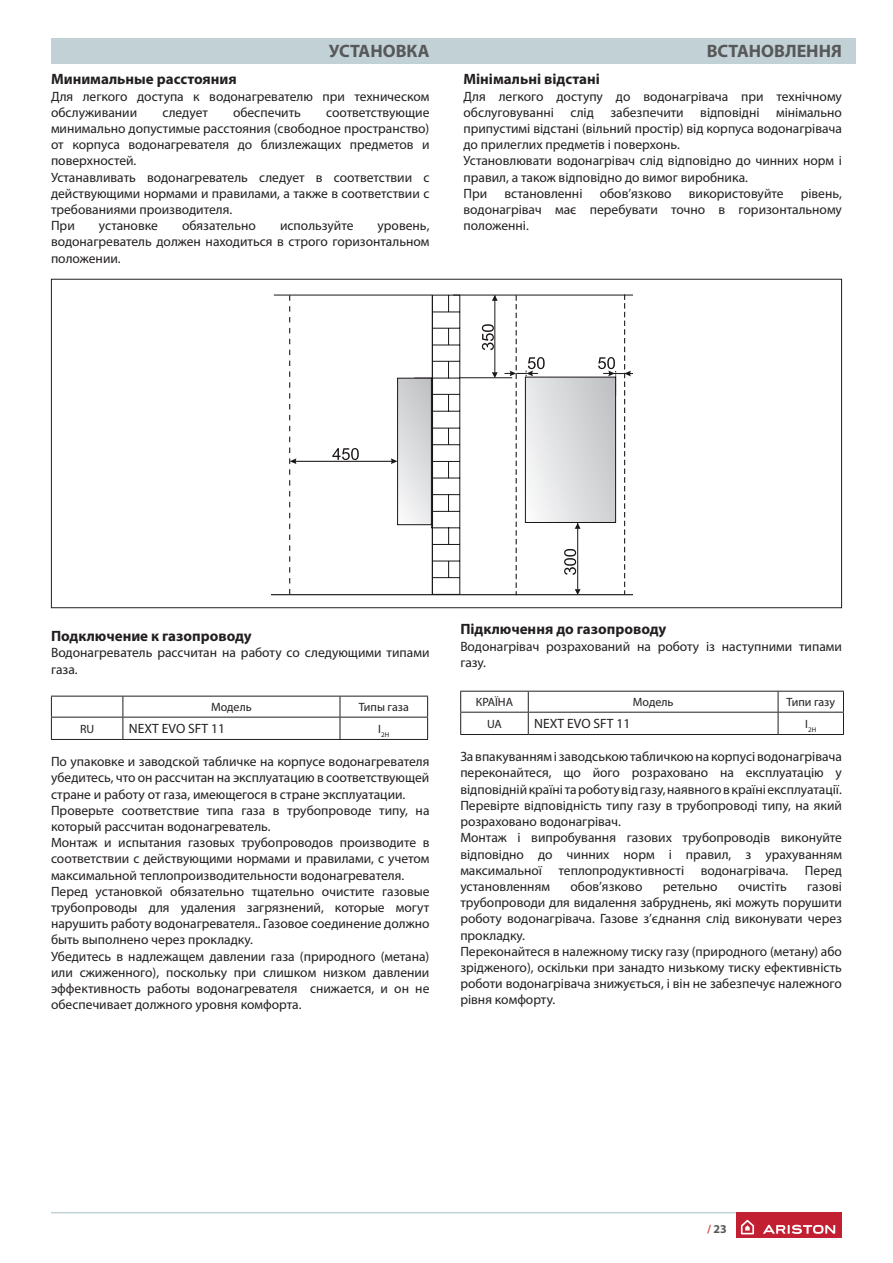
<style>
.page{position:relative;width:893px;height:1263px;background:#fff}
.page>*{position:absolute;margin:0;border:0;box-sizing:border-box;transform-origin:0 0}
.t1{font:700 18px "Myriad Pro";color:#57585a}
.t2{font:700 15px "Myriad Pro";color:#231f20}
.t3{font:13.5px/16.2px "Myriad Pro";color:#231f20}
.t4{font:12px "Myriad Pro";color:#231f20}
.t5{font:700 12px "Myriad Pro";color:#57585a}
.t6{font:6.9px "Myriad Pro";color:#231f20}
.s1{color:#d55541}
</style>
<div class="page">
<hr style="left:51px;top:1212px;width:791px;height:1px;background:#c2d1d5">
<div style="left:736px;top:1212px;width:106px;height:26px;background:#c31f33"></div>
<svg style="left:741px;top:1220px;width:13px;height:14px"></svg>
<svg style="left:763px;top:1225px;width:72px;height:9px"></svg>
<div style="left:51px;top:38px;width:804px;height:26px;background:#c2d1d5"></div>
<hr style="left:495px;top:295px;width:1px;height:78px;background:#1a161a">
<svg style="left:492px;top:296px;width:6px;height:5px"></svg>
<svg style="left:492px;top:372px;width:6px;height:5px"></svg>
<hr style="left:577px;top:522px;width:1px;height:67px;background:#1a161a">
<svg style="left:575px;top:523px;width:6px;height:6px"></svg>
<svg style="left:575px;top:589px;width:6px;height:5px"></svg>
<hr style="left:453px;top:295px;width:179px;height:1px;background:#1a161a">
<hr style="left:272px;top:594px;width:360px;height:1px;background:#1a161a">
<hr style="left:460px;top:377px;width:52px;height:1px;background:#1a161a">
<hr style="left:460px;top:295px;width:1px;height:299px;background:#1a161a">
<svg style="left:482px;top:324px;width:12px;height:26px"></svg>
<svg style="left:564px;top:549px;width:12px;height:26px"></svg>
<svg style="left:504px;top:295px;width:41px;height:300px"></svg>
<svg style="left:598px;top:294px;width:34px;height:301px"></svg>
<svg style="left:274px;top:295px;width:186px;height:300px"></svg>
<img style="left:527px;top:379px;width:87px;height:142px">
<div style="left:525px;top:377px;width:91px;height:146px;border:1px solid #1a161a"></div>
<img style="left:399px;top:380px;width:31px;height:143px">
<div style="left:397px;top:378px;width:35px;height:147px;border:1px solid #1a161a"></div>
<hr style="left:460px;top:691px;width:68px;height:1px;background:#231f20">
<hr style="left:528px;top:691px;width:250px;height:1px;background:#231f20">
<hr style="left:778px;top:691px;width:66px;height:1px;background:#231f20">
<svg style="left:460px;top:691px;width:1px;height:43px"></svg>
<hr style="left:460px;top:712px;width:68px;height:1px;background:#231f20">
<hr style="left:528px;top:712px;width:250px;height:1px;background:#231f20">
<hr style="left:528px;top:734px;width:250px;height:1px;background:#231f20">
<svg style="left:528px;top:691px;width:1px;height:43px"></svg>
<svg style="left:778px;top:691px;width:1px;height:43px"></svg>
<hr style="left:778px;top:712px;width:66px;height:1px;background:#231f20">
<hr style="left:778px;top:734px;width:66px;height:1px;background:#231f20">
<svg style="left:843px;top:691px;width:1px;height:43px"></svg>
<hr style="left:460px;top:734px;width:68px;height:1px;background:#231f20">
<hr style="left:51px;top:696px;width:72px;height:1px;background:#231f20">
<hr style="left:123px;top:696px;width:217px;height:1px;background:#231f20">
<hr style="left:340px;top:696px;width:88px;height:1px;background:#231f20">
<svg style="left:51px;top:696px;width:1px;height:43px"></svg>
<hr style="left:51px;top:717px;width:72px;height:1px;background:#231f20">
<hr style="left:123px;top:717px;width:217px;height:1px;background:#231f20">
<hr style="left:123px;top:739px;width:217px;height:1px;background:#231f20">
<svg style="left:123px;top:696px;width:1px;height:43px"></svg>
<svg style="left:340px;top:696px;width:1px;height:43px"></svg>
<hr style="left:340px;top:717px;width:88px;height:1px;background:#231f20">
<hr style="left:340px;top:739px;width:88px;height:1px;background:#231f20">
<svg style="left:427px;top:696px;width:1px;height:43px"></svg>
<hr style="left:51px;top:739px;width:72px;height:1px;background:#231f20">
<h1 class="t1" style="left:329px;top:41px;width:102px">УСТАНОВКА</h1>
<h1 class="t1" style="left:707px;top:41px;width:137px">ВСТАНОВЛЕННЯ</h1>
<p class="t2" style="left:463px;top:71px;width:138px">Мінімальні відстані</p>
<p class="t3" style="left:463px;top:88px;width:380px">Для легкого доступу до водонагрiвача при технічному обслуговуванні слід забезпечити відповідні мінімально припустимі відстані (вільний простір) від корпуса водонагрiвача до прилеглих предметів і поверхонь.<br>Установлювати водонагрiвач слід відповідно до чинних норм і правил, а також відповідно до вимог виробника.<br>При</p>
<p class="t2" style="left:51px;top:71px;width:187px">Минимальные расстояния</p>
<p class="t3" style="left:51px;top:88px;width:380px">Для легкого доступа к водонагревателю при техническом обслуживании</p>
<p class="t3" style="left:162px;top:104px;width:47px">следует</p>
<p class="t3" style="left:233px;top:104px;width:69px">обеспечить</p>
<p class="t3" style="left:51px;top:104px;width:380px;text-indent:275px">соответствующие минимально допустимые расстояния (свободное пространство) от корпуса водонагревателя до близлежащих предметов и поверхностей.<br>Устанавливать водонагреватель следует в соответствии с действующими нормами и правилами, а также в соответствии с требованиями производителя.<br>При</p>
<p class="t3" style="left:504px;top:185px;width:80px">встановленні</p>
<p class="t3" style="left:600px;top:185px;width:73px">обов’язково</p>
<p class="t3" style="left:689px;top:185px;width:96px">використовуйте</p>
<p class="t3" style="left:463px;top:185px;width:380px;text-align:justify;text-indent:337px">рівень, водонагрiвач має перебувати точно в горизонтальному положенні.</p>
<p class="t3" style="left:99px;top:218px;width:61px">установке</p>
<p class="t3" style="left:182px;top:218px;width:75px">обязательно</p>
<p class="t3" style="left:280px;top:218px;width:75px">используйте</p>
<p class="t3" style="left:51px;top:218px;width:380px;text-align:justify;text-indent:327px">уровень, водонагреватель должен находиться в строго горизонтальном положении.</p>
<p class="t2" style="left:51px;top:628px;width:202px">Подключение к газопроводу</p>
<p class="t3" style="left:51px;top:645px;width:380px">Водонагреватель рассчитан на работу со следующими типами газа.</p>
<p class="t4" style="left:211px;top:700px;width:42px">Модель</p>
<p class="t4" style="left:359px;top:700px;width:52px">Типы газа</p>
<p class="t4" style="left:80px;top:722px;width:16px">RU</p>
<p class="t3" style="left:129px;top:721px;width:98px">NEXT EVO SFT 11</p>
<p class="t6" style="left:378px;top:731px;width:12px"><sup>I</sup>2H</p>
<p class="t3" style="left:51px;top:754px;width:380px">По упаковке и заводской табличке на корпусе водонагревателя убедитесь, что он рассчитан на эксплуатацию в соответствующей стране и работу от газа, имеющегося в стране эксплуатации.<br>Проверьте соответствие типа газа в трубопроводе типу, на который рассчитан водонагреватель.<br>Монтаж и испытания газовых трубопроводов производите в соответствии с действующими нормами и правилами, с учетом максимальной теплопроизводительности водонагревателя.<br>Перед установкой обязательно тщательно очистите газовые трубопроводы для удаления загрязнений, которые могут нарушить работу водонагревателя.. Газовое соединение должно быть выполнено через прокладку.<br>Убедитесь в надлежащем давлении газа (природного (метана) или сжиженного), поскольку при слишком низком давлении эффективность работы водонагревателя снижается, и он не обеспечивает должного уровня комфорта.</p>
<p class="t2" style="left:460px;top:621px;width:208px">Підключення до газопроводу</p>
<p class="t3" style="left:460px;top:638px;width:383px">Водонагрiвач розрахований на роботу із наступними типами газу.</p>
<p class="t4" style="left:476px;top:696px;width:39px">КРАЇНА</p>
<p class="t4" style="left:633px;top:696px;width:42px">Модель</p>
<p class="t4" style="left:787px;top:696px;width:50px">Типи газу</p>
<p class="t4" style="left:487px;top:717px;width:16px">UA</p>
<p class="t3" style="left:534px;top:716px;width:98px">NEXT EVO SFT 11</p>
<p class="t6" style="left:805px;top:726px;width:12px"><sup>I</sup>2H</p>
<p class="t3" style="left:460px;top:749px;width:383px">За впакуванням і заводською табличкою на корпусі водонагрiвача переконайтеся, що його розраховано на експлуатацію у відповідній країні та роботу від газу, наявного в країні експлуатації.<br>Перевірте відповідність типу газу в трубопроводі типу, на який розраховано водонагрiвач.<br>Монтаж і випробування газових трубопроводів виконуйте відповідно до чинних норм і правил, з урахуванням максимальної теплопродуктивності водонагрiвача. Перед установленням</p>
<p class="t3" style="left:570px;top:878px;width:73px">обов’язково</p>
<p class="t3" style="left:663px;top:878px;width:56px">ретельно</p>
<p class="t3" style="left:738px;top:878px;width:50px">очистіть</p>
<p class="t3" style="left:460px;top:878px;width:383px;text-indent:347px">газові трубопроводи для видалення забруднень, які можуть порушити роботу водонагрiвача. Газове з’єднання слід виконувати через прокладку.<br>Переконайтеся в належному тиску газу (природного (метану) або зрідженого), оскільки при занадто низькому тиску ефективність роботи водонагрiвача знижується, і він не забезпечує належного рівня комфорту.</p>
<p class="t5" style="left:707px;top:1222px;width:21px"><span class="s1">/</span> 23</p>
</div>
